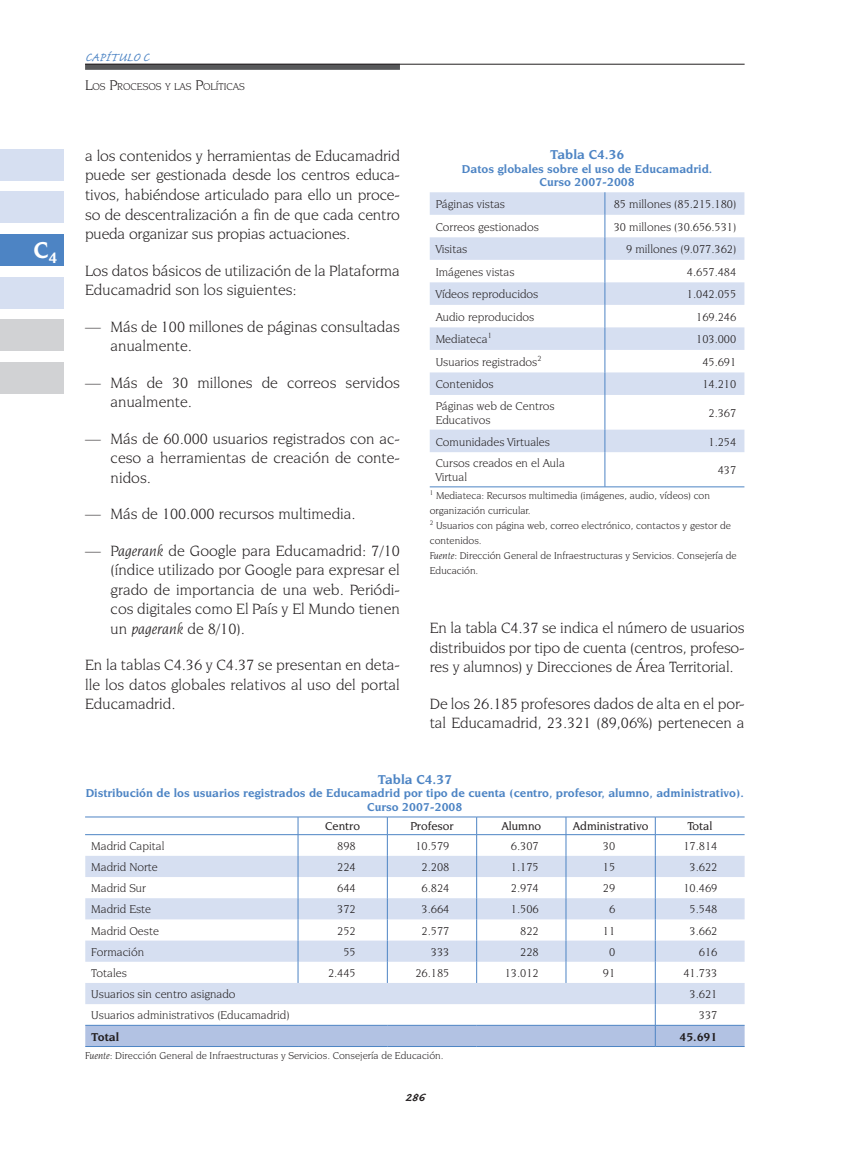
<style>
.page{position:relative;width:851px;height:1149px;background:#fff}
.page>*{position:absolute;margin:0;border:0;box-sizing:border-box;transform-origin:0 0}
.t1{font:700 24px "Novarese IT Cby BT";color:#fff}
.t2{font:15.75px/19.5px "Novarese IT Cby BT";color:#231f20;text-align:justify}
.t3{font:15.75px "Caflisch Script";color:#4d84c4}
.t4{font:700 15.75px "Caflisch Script";color:#231f20}
.t5{font:700 13.5px "Novarese IT Cby BT";color:#4d84c4}
.t6{font:12px/13.5px "Novarese IT Cby BT";color:#231f20}
.t7{font:700 12px/13.5px "Novarese IT Cby BT";color:#4d84c4;text-align:center}
.t8{font:500 12px "Novarese IT Cby BT";color:#231f20}
.t9{font:700 12px "Novarese IT Cby BT";color:#231f20}
.t10{font:10.5px/15px "Novarese IT Cby BT";color:#231f20}
.t11{font:10.5px "Novarese IT Cby BT";color:#231f20}
.s1{font-size:15px}
.s2{font-style:italic}
</style>
<div class="page">
<div style="left:85px;top:64px;width:315px;height:6px;background:#57585a"></div>
<hr style="left:85px;top:64px;width:659px;height:1px;background:#231f20">
<div style="left:0;top:149px;width:64px;height:32px;background:#d6dff1"></div>
<div style="left:0;top:191px;width:64px;height:32px;background:#d6dff1"></div>
<div style="left:0;top:234px;width:64px;height:32px;background:#4d84c4"></div>
<div style="left:0;top:276px;width:64px;height:32px;background:#d6dff1"></div>
<div style="left:0;top:319px;width:64px;height:32px;background:#d1d2d4"></div>
<div style="left:0;top:361px;width:64px;height:32px;background:#d1d2d4"></div>
<svg style="left:85px;top:816px;width:659px;height:230px"></svg>
<hr style="left:655px;top:1024px;width:89px;height:1px;background:#4d84c4">
<svg style="left:429px;top:192px;width:315px;height:260px;fill:#dce3f3"></svg>
<hr style="left:429px;top:486px;width:175px;height:1px;background:#4d84c4">
<svg style="left:604px;top:192px;width:1px;height:203px"></svg>
<hr style="left:604px;top:395px;width:1px;height:34px;background:#4d84c4">
<svg style="left:604px;top:429px;width:1px;height:23px"></svg>
<hr style="left:604px;top:452px;width:1px;height:34px;background:#4d84c4">
<hr style="left:604px;top:486px;width:140px;height:1px;background:#4d84c4">
<h1 class="t1" style="left:33px;top:235px;width:26px">C<sub>4</sub></h1>
<p class="t3" style="left:85px;top:49px;width:8px">CAPÍTULO</p>
<p class="t3" style="left:143px;top:49px;width:8px">C</p>
<p class="t11" style="left:85px;top:80px;width:161px"><span class="s1">L</span>OS <span class="s1">P</span>ROCESOS Y LAS <span class="s1">P</span>OLÍTICAS</p>
<p class="t2" style="left:85px;top:146px;width:316px">a los contenidos y herramientas de Educamadrid puede ser gestionada desde los centros educa&shy;tivos, habiéndose articulado para ello un proce&shy;so de descentralización a fin de que cada centro pueda organizar sus propias actuaciones.</p>
<p class="t2" style="left:85px;top:260px;width:316px">Los datos básicos de utilización de la Plataforma<br>Educamadrid son los siguientes:</p>
<p class="t2" style="left:111px;top:316px;width:291px;text-indent:-26px">— Más de 100 millones de páginas consultadas anualmente.</p>
<p class="t2" style="left:111px;top:372px;width:291px;text-indent:-26px">— Más de 30 millones de correos servidos anualmente.</p>
<p class="t2" style="left:111px;top:428px;width:291px;text-indent:-26px">— Más de 60.000 usuarios registrados con ac&shy;ceso a herramientas de creación de conte&shy;nidos.</p>
<p class="t2" style="left:85px;top:504px;width:272px">— Más de 100.000 recursos multimedia.</p>
<p class="t2" style="left:111px;top:540px;width:291px;text-indent:-26px">— <span class="s2">Pagerank</span> de Google para Educamadrid: 7/10 (índice utilizado por Google para expresar el grado de importancia de una web. Periódi&shy;cos digitales como El País y El Mundo tienen un <span class="s2">pagerank</span> de 8/10).</p>
<p class="t2" style="left:85px;top:655px;width:316px">En la tablas C4.36 y C4.37 se presentan en deta&shy;lle los datos globales relativos al uso del portal Educamadrid.</p>
<p class="t5" style="left:550px;top:146px;width:76px">Tabla C4.36</p>
<p class="t7" style="left:462px;top:162px;width:252px">Datos globales sobre el uso de Educamadrid.<br>Curso 2007-2008</p>
<p class="t6" style="left:435px;top:197px;width:71px">Páginas vistas</p>
<p class="t6" style="left:613px;top:197px;width:124px">85 millones (85.215.180)</p>
<p class="t6" style="left:435px;top:220px;width:105px">Correos gestionados</p>
<p class="t6" style="left:613px;top:220px;width:124px">30 millones (30.656.531)</p>
<p class="t6" style="left:435px;top:242px;width:33px">Visitas</p>
<p class="t6" style="left:626px;top:242px;width:112px">9 millones (9.077.362)</p>
<p class="t6" style="left:435px;top:265px;width:80px">Imágenes vistas</p>
<p class="t6" style="left:686px;top:265px;width:51px">4.657.484</p>
<p class="t6" style="left:435px;top:287px;width:104px">Vídeos reproducidos</p>
<p class="t6" style="left:686px;top:287px;width:51px">1.042.055</p>
<p class="t6" style="left:435px;top:310px;width:100px">Audio reproducidos</p>
<p class="t6" style="left:696px;top:310px;width:42px">169.246</p>
<p class="t6" style="left:435px;top:332px;width:57px">Mediateca<sup>1</sup></p>
<p class="t6" style="left:696px;top:332px;width:42px">103.000</p>
<p class="t6" style="left:435px;top:355px;width:107px">Usuarios registrados<sup>2</sup></p>
<p class="t6" style="left:702px;top:355px;width:35px">45.691</p>
<p class="t6" style="left:435px;top:377px;width:59px">Contenidos</p>
<p class="t6" style="left:702px;top:377px;width:35px">14.210</p>
<p class="t6" style="left:435px;top:399px;width:120px">Páginas web de Centros<br>Educativos</p>
<p class="t6" style="left:708px;top:406px;width:29px">2.367</p>
<p class="t6" style="left:435px;top:434px;width:116px">Comunidades Virtuales</p>
<p class="t6" style="left:708px;top:434px;width:29px">1.254</p>
<p class="t6" style="left:435px;top:456px;width:130px">Cursos creados en el Aula<br>Virtual</p>
<p class="t6" style="left:717px;top:463px;width:20px">437</p>
<p class="t10" style="left:429px;top:488px;width:308px"><sup>1</sup> Mediateca: Recursos multimedia (imágenes, audio, vídeos) con organización curricular.<br><sup>2</sup> Usuarios con página web, correo electrónico, contactos y gestor de contenidos.<br><span class="s2">Fuente:</span> Dirección General de Infraestructuras y Servicios. Consejería de Educación.</p>
<p class="t2" style="left:429px;top:618px;width:316px">En la tabla C4.37 se indica el número de usuarios distribuidos por tipo de cuenta (centros, profeso&shy;res y alumnos) y Direcciones de Área Territorial.</p>
<p class="t2" style="left:429px;top:693px;width:316px">De los 26.185 profesores dados de alta en el por&shy;tal Educamadrid, 23.321 (89,06%) pertenecen a</p>
<p class="t5" style="left:377px;top:770px;width:76px">Tabla C4.37</p>
<p class="t7" style="left:86px;top:786px;width:659px">Distribución de los usuarios registrados de Educamadrid por tipo de cuenta (centro, profesor, alumno, administrativo).<br>Curso 2007-2008</p>
<p class="t8" style="left:325px;top:819px;width:36px">Centro</p>
<p class="t8" style="left:410px;top:819px;width:45px">Profesor</p>
<p class="t8" style="left:501px;top:819px;width:41px">Alumno</p>
<p class="t8" style="left:572px;top:819px;width:77px">Administrativo</p>
<p class="t8" style="left:687px;top:819px;width:27px">Total</p>
<p class="t6" style="left:91px;top:838px;width:75px">Madrid Capital</p>
<p class="t6" style="left:337px;top:838px;width:20px">898</p>
<p class="t6" style="left:415px;top:838px;width:35px">10.579</p>
<p class="t6" style="left:511px;top:838px;width:29px">6.307</p>
<p class="t6" style="left:602px;top:838px;width:14px">30</p>
<p class="t6" style="left:683px;top:838px;width:35px">17.814</p>
<p class="t6" style="left:91px;top:859px;width:68px">Madrid Norte</p>
<p class="t6" style="left:337px;top:859px;width:20px">224</p>
<p class="t6" style="left:421px;top:859px;width:29px">2.208</p>
<p class="t6" style="left:511px;top:859px;width:29px">1.175</p>
<p class="t6" style="left:602px;top:859px;width:14px">15</p>
<p class="t6" style="left:689px;top:859px;width:29px">3.622</p>
<p class="t6" style="left:91px;top:881px;width:56px">Madrid Sur</p>
<p class="t6" style="left:337px;top:881px;width:20px">644</p>
<p class="t6" style="left:421px;top:881px;width:29px">6.824</p>
<p class="t6" style="left:511px;top:881px;width:29px">2.974</p>
<p class="t6" style="left:602px;top:881px;width:14px">29</p>
<p class="t6" style="left:683px;top:881px;width:35px">10.469</p>
<p class="t6" style="left:91px;top:902px;width:61px">Madrid Este</p>
<p class="t6" style="left:337px;top:902px;width:20px">372</p>
<p class="t6" style="left:421px;top:902px;width:29px">3.664</p>
<p class="t6" style="left:511px;top:902px;width:29px">1.506</p>
<p class="t6" style="left:609px;top:902px;width:8px">6</p>
<p class="t6" style="left:689px;top:902px;width:29px">5.548</p>
<p class="t6" style="left:91px;top:923px;width:69px">Madrid Oeste</p>
<p class="t6" style="left:337px;top:923px;width:20px">252</p>
<p class="t6" style="left:421px;top:923px;width:29px">2.577</p>
<p class="t6" style="left:520px;top:923px;width:20px">822</p>
<p class="t6" style="left:602px;top:923px;width:14px">11</p>
<p class="t6" style="left:689px;top:923px;width:29px">3.662</p>
<p class="t6" style="left:91px;top:944px;width:54px">Formación</p>
<p class="t6" style="left:343px;top:944px;width:14px">55</p>
<p class="t6" style="left:431px;top:944px;width:20px">333</p>
<p class="t6" style="left:520px;top:944px;width:20px">228</p>
<p class="t6" style="left:609px;top:944px;width:8px">0</p>
<p class="t6" style="left:698px;top:944px;width:20px">616</p>
<p class="t6" style="left:91px;top:965px;width:37px">Totales</p>
<p class="t6" style="left:328px;top:965px;width:29px">2.445</p>
<p class="t6" style="left:415px;top:965px;width:35px">26.185</p>
<p class="t6" style="left:504px;top:965px;width:35px">13.012</p>
<p class="t6" style="left:602px;top:965px;width:14px">91</p>
<p class="t6" style="left:683px;top:965px;width:35px">41.733</p>
<p class="t6" style="left:91px;top:986px;width:146px">Usuarios sin centro asignado</p>
<p class="t6" style="left:689px;top:986px;width:29px">3.621</p>
<p class="t6" style="left:91px;top:1008px;width:200px">Usuarios administrativos (Educamadrid)</p>
<p class="t6" style="left:698px;top:1008px;width:20px">337</p>
<p class="t9" style="left:91px;top:1028px;width:29px">Total</p>
<p class="t9" style="left:679px;top:1028px;width:39px">45.691</p>
<p class="t10" style="left:85px;top:1047px;width:360px"><span class="s2">Fuente:</span> Dirección General de Infraestructuras y Servicios. Consejería de Educación.</p>
<p class="t4" style="left:405px;top:1089px;width:21px">286</p>
</div>
